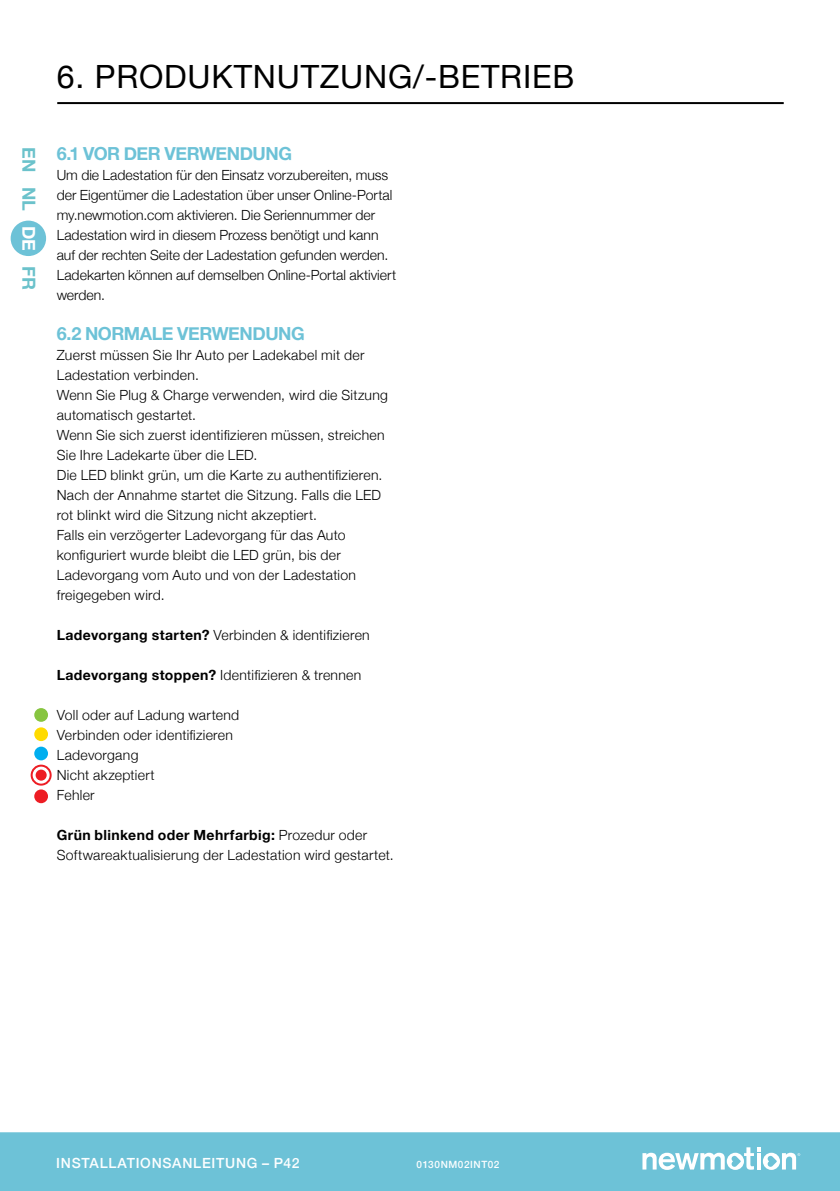
<style>
.page{position:relative;width:840px;height:1191px;background:#fff}
.page>*{position:absolute;margin:0;border:0;box-sizing:border-box;transform-origin:0 0}
.t1{font:32px "Helvetica Neue";letter-spacing:.025em;color:#000}
.t2{font:700 18px "Helvetica Neue";letter-spacing:-.025em;color:#6dc2d7}
.t3{font:700 18px "Helvetica Neue";color:#6bc2cb}
.t4{font:300 14px/20px "Helvetica Neue";letter-spacing:.02em;color:#000}
.t5{font:300 14px/20px "Helvetica Neue";color:#000}
.t6{font:500 14px "Helvetica Neue";letter-spacing:.05em;color:#fcfeff}
.t7{font:500 10px "Helvetica Neue";letter-spacing:.055em;color:#fcfeff}
.s1{color:#fff}
.s2{font-weight:700}
</style>
<div class="page">
<div style="left:0;top:1132px;width:839px;height:59px;background:#6dc2d7"></div>
<svg style="left:642px;top:1147px;width:157px;height:22px"></svg>
<hr style="left:57px;top:102px;width:726px;height:2px;background:#000">
<div style="left:34px;top:708px;width:14px;height:14px;background:#87c540;border-radius:50%"></div>
<div style="left:34px;top:727px;width:14px;height:14px;background:#ffdb00;border-radius:50%"></div>
<div style="left:34px;top:746px;width:14px;height:14px;background:#00aeef;border-radius:50%"></div>
<div style="left:34px;top:789px;width:14px;height:14px;background:#ed1d24;border-radius:50%"></div>
<div style="left:36px;top:769px;width:11px;height:11px;background:#ed1d24;border-radius:50%"></div>
<div style="left:31px;top:764px;width:21px;height:21px;border:2px solid #ed1d24;border-radius:50%"></div>
<div style="left:11px;top:221px;width:35px;height:35px;background:#6dc2d7;border-radius:50%"></div>
<h1 class="t1" style="left:57px;top:54px;width:519px">6. PRODUKTNUTZUNG/-BETRIEB</h1>
<p class="t3" style="left:43px;top:147px;width:144px;rotate:90deg">EN NL <span class="s1">DE</span> FR</p>
<p class="t2" style="left:57px;top:139px;width:237px">6.1 VOR DER VERWENDUNG</p>
<p class="t5" style="left:57px;top:164px;width:341px">Um die Ladestation für den Einsatz vorzubereiten, muss der Eigentümer die Ladestation über unser Online-Portal my.newmotion.com aktivieren. Die Seriennummer der Ladestation wird in diesem Prozess benötigt und kann auf der rechten Seite der Ladestation gefunden werden.<br>Ladekarten können auf demselben Online-Portal aktiviert werden.</p>
<p class="t2" style="left:57px;top:319px;width:249px">6.2 NORMALE VERWENDUNG</p>
<p class="t4" style="left:57px;top:344px;width:332px">Zuerst müssen Sie Ihr Auto per Ladekabel mit der Ladestation verbinden.<br>Wenn Sie Plug &amp; Charge verwenden, wird die Sitzung automatisch gestartet.<br>Wenn Sie sich zuerst identifizieren müssen, streichen Sie Ihre Ladekarte über die LED.<br>Die LED blinkt grün, um die Karte zu authentifizieren.<br>Nach der Annahme startet die Sitzung. Falls die LED rot blinkt wird die Sitzung nicht akzeptiert.<br>Falls ein verzögerter Ladevorgang für das Auto konfiguriert wurde bleibt die LED grün, bis der Ladevorgang vom Auto und von der Ladestation freigegeben wird.</p>
<p class="t4" style="left:57px;top:624px;width:314px"><span class="s2">Ladevorgang starten?</span> Verbinden &amp; identifizieren</p>
<p class="t4" style="left:57px;top:664px;width:306px"><span class="s2">Ladevorgang stoppen?</span> Identifizieren &amp; trennen</p>
<p class="t4" style="left:57px;top:704px;width:184px">Voll oder auf Ladung wartend<br>Verbinden oder identifizieren<br>Ladevorgang<br>Nicht akzeptiert<br>Fehler</p>
<p class="t4" style="left:57px;top:824px;width:338px"><span class="s2">Grün blinkend oder Mehrfarbig:</span> Prozedur oder<br>Softwareaktualisierung der Ladestation wird gestartet.</p>
<p class="t6" style="left:56px;top:1152px;width:245px">INSTALLATIONSANLEITUNG – P42</p>
<p class="t7" style="left:416px;top:1156px;width:84px">0130NM02INT02</p>
</div>
